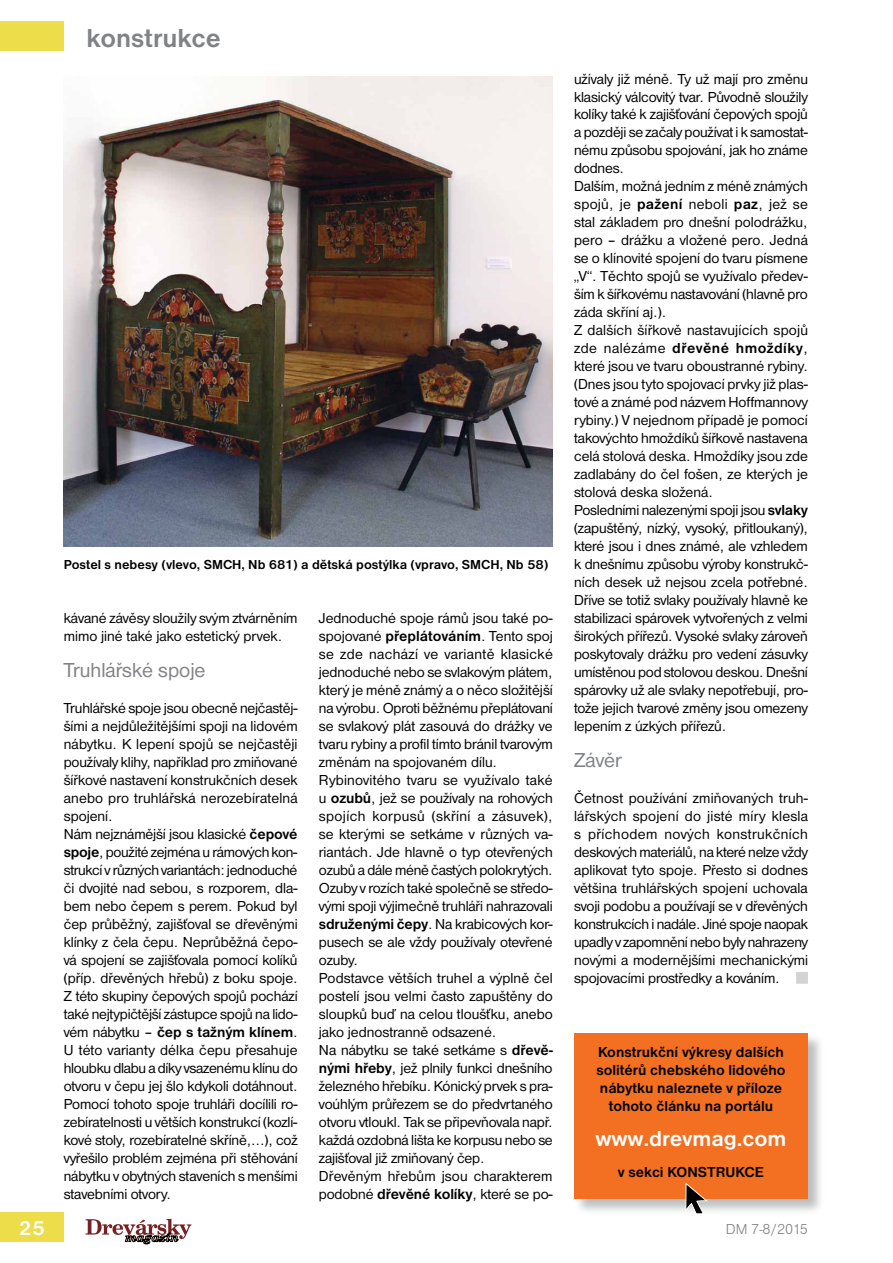
<style>
.page{position:relative;width:893px;height:1263px;background:#fff}
.page>*{position:absolute;margin:0;border:0;box-sizing:border-box;transform-origin:0 0}
.t1{font:700 27px "Nimbus San DEE";color:#808285}
.t2{font:700 22.5px "Nimbus San DEE";color:#fff}
.t3{font:21px "Nimbus San DEE";color:#808285}
.t4{font:700 21px "Nimbus San DEE";color:#fff}
.t5{font:15px/18px "Nimbus San DEE";letter-spacing:-.01em;color:#000}
.t6{font:700 15px/18px "Nimbus San DEE";color:#000;text-align:center}
.t7{font:15px "Nimbus San DEE Ligh";letter-spacing:-.02em;color:#808285}
.t8{font:700 13.5px "Nimbus San DEE";color:#000}
.s1{font-weight:700}
</style>
<div class="page">
<div style="left:0;top:1212px;width:64px;height:30px;background:#eddd4a"></div>
<div style="left:0;top:21px;width:64px;height:30px;background:#eddd4a"></div>
<svg style="left:86px;top:1219px;width:105px;height:25px"></svg>
<div style="left:574px;top:1034px;width:251px;height:182px;background:#a7a9ac;opacity:.75"></div>
<div style="left:574px;top:1033px;width:234px;height:166px;background:#f36f21"></div>
<svg style="left:685px;top:1183px;width:23px;height:31px"></svg>
<img style="left:64px;top:77px;width:489px;height:469px">
<div style="left:797px;top:972px;width:10px;height:11px;background:#d1d3d4"></div>
<h1 class="t1" style="left:87px;top:23px;width:136px">konstrukce</h1>
<p class="t8" style="left:64px;top:557px;width:486px">Postel s nebesy (vlevo, SMCH, Nb 681) a dětská postýlka (vpravo, SMCH, Nb 58)</p>
<p class="t5" style="left:64px;top:609px;width:235px">kávané závěsy sloužily svým ztvárněním mimo jiné také jako estetický prvek.</p>
<h3 class="t3" style="left:64px;top:658px;width:143px">Truhlářské spoje</h3>
<p class="t5" style="left:64px;top:699px;width:236px">Truhlářské spoje jsou obecně nejčastěj&shy;šími a nejdůležitějšími spoji na lidovém nábytku. K lepení spojů se nejčastěji používaly klihy, například pro zmiňované šířkové nastavení konstrukčních desek anebo pro truhlářská nerozebíratelná spojení.<br>Nám nejznámější jsou klasické <span class="s1">čepové spoje</span>, použité zejména u rámových kon&shy;strukcí v různých variantách: jednoduché či dvojité nad sebou, s rozporem, dla&shy;bem nebo čepem s perem. Pokud byl čep průběžný, zajišťoval se dřevěnými klínky z čela čepu. Neprůběžná čepo&shy;vá spojení se zajišťovala pomocí kolíků (příp. dřevěných hřebů) z boku spoje.<br>Z této skupiny čepových spojů pochází také nejtypičtější zástupce spojů na lido&shy;vém nábytku – <span class="s1">čep s tažným klínem</span>.<br>U této varianty délka čepu přesahuje hloubku dlabu a díky vsazenému klínu do otvoru v čepu jej šlo kdykoli dotáhnout.<br>Pomocí tohoto spoje truhláři docílili ro&shy;zebíratelnosti u větších konstrukcí (kozlí&shy;kové stoly, rozebíratelné skříně,…), což vyřešilo problém zejména při stěhování nábytku v obytných staveních s menšími stavebními otvory.</p>
<p class="t5" style="left:319px;top:609px;width:236px">Jednoduché spoje rámů jsou také po&shy;spojované <span class="s1">přeplátováním</span>. Tento spoj se zde nachází ve variantě klasické jednoduché nebo se svlakovým plátem, který je méně známý a o něco složitější na výrobu. Oproti běžnému přeplátovaní se svlakový plát zasouvá do drážky ve tvaru rybiny a profil tímto bránil tvarovým změnám na spojovaném dílu.<br>Rybinovitého tvaru se využívalo také u <span class="s1">ozubů</span>, jež se používaly na rohových spojích korpusů (skříní a zásuvek), se kterými se setkáme v různých va&shy;riantách. Jde hlavně o typ otevřených ozubů a dále méně častých polokrytých.<br>Ozuby v rozích také společně se středo&shy;vými spoji výjimečně truhláři nahrazovali <span class="s1">sdruženými čepy</span>. Na krabicových kor&shy;pusech se ale vždy používaly otevřené ozuby.<br>Podstavce větších truhel a výplně čel postelí jsou velmi často zapuštěny do sloupků buď na celou tloušťku, anebo jako jednostranně odsazené.<br>Na nábytku se také setkáme s <span class="s1">dřevě&shy;nými hřeby</span>, jež plnily funkci dnešního železného hřebíku. Kónický prvek s pra&shy;voúhlým průřezem se do předvrtaného otvoru vtloukl. Tak se připevňovala např. každá ozdobná lišta ke korpusu nebo se zajišťoval již zmiňovaný čep.<br>Dřevěným hřebům jsou charakterem podobné <span class="s1">dřevěné kolíky</span>, které se po-</p>
<p class="t5" style="left:574px;top:70px;width:236px">užívaly již méně. Ty už mají pro změnu klasický válcovitý tvar. Původně sloužily kolíky také k zajišťování čepových spojů a později se začaly používat i k samostat&shy;nému způsobu spojování, jak ho známe dodnes.<br>Dalším, možná jedním z méně známých spojů, je <span class="s1">pažení</span> neboli <span class="s1">paz</span>, jež se stal základem pro dnešní polodrážku, pero – drážku a vložené pero. Jedná se o klínovité spojení do tvaru písmene „V“. Těchto spojů se využívalo předev&shy;ším k šířkovému nastavování (hlavně pro záda skříní aj.).<br>Z dalších šířkově nastavujících spojů zde nalézáme <span class="s1">dřevěné hmoždíky</span>, které jsou ve tvaru oboustranné rybiny. (Dnes jsou tyto spojovací prvky již plas&shy;tové a známé pod názvem Hoffmannovy rybiny.) V nejednom případě je pomocí takovýchto hmoždíků šířkově nastavena celá stolová deska. Hmoždíky jsou zde zadlabány do čel fošen, ze kterých je stolová deska složená.<br>Posledními nalezenými spoji jsou <span class="s1">svlaky </span>(zapuštěný, nízký, vysoký, přitloukaný), které jsou i dnes známé, ale vzhledem k dnešnímu způsobu výroby konstrukč&shy;ních desek už nejsou zcela potřebné.<br>Dříve se totiž svlaky používaly hlavně ke stabilizaci spárovek vytvořených z velmi širokých přířezů. Vysoké svlaky zároveň poskytovaly drážku pro vedení zásuvky umístěnou pod stolovou deskou. Dnešní spárovky už ale svlaky nepotřebují, pro&shy;tože jejich tvarové změny jsou omezeny lepením z úzkých přířezů.</p>
<h3 class="t3" style="left:574px;top:748px;width:49px">Závěr</h3>
<p class="t5" style="left:574px;top:789px;width:236px;text-align:justify">Četnost používání zmiňovaných truh&shy;lářských spojení do jisté míry klesla s příchodem nových konstrukčních deskových materiálů, na které nelze vždy aplikovat tyto spoje. Přesto si dodnes většina truhlářských spojení uchovala svoji podobu a používají se v dřevěných konstrukcích i nadále. Jiné spoje naopak upadly v zapomnění nebo byly nahrazeny novými a modernějšími mechanickými spojovacími prostředky a kováním.</p>
<p class="t6" style="left:596px;top:1043px;width:191px">Konstrukční výkresy dalších solitérů chebského lidového nábytku naleznete v příloze tohoto článku na portálu</p>
<h2 class="t2" style="left:595px;top:1126px;width:193px">www.drevmag.com</h2>
<p class="t6" style="left:618px;top:1163px;width:148px">v sekci KONSTRUKCE</p>
<h3 class="t4" style="left:19px;top:1216px;width:28px">25</h3>
<p class="t7" style="left:726px;top:1220px;width:84px">DM 7-8/2015</p>
</div>
